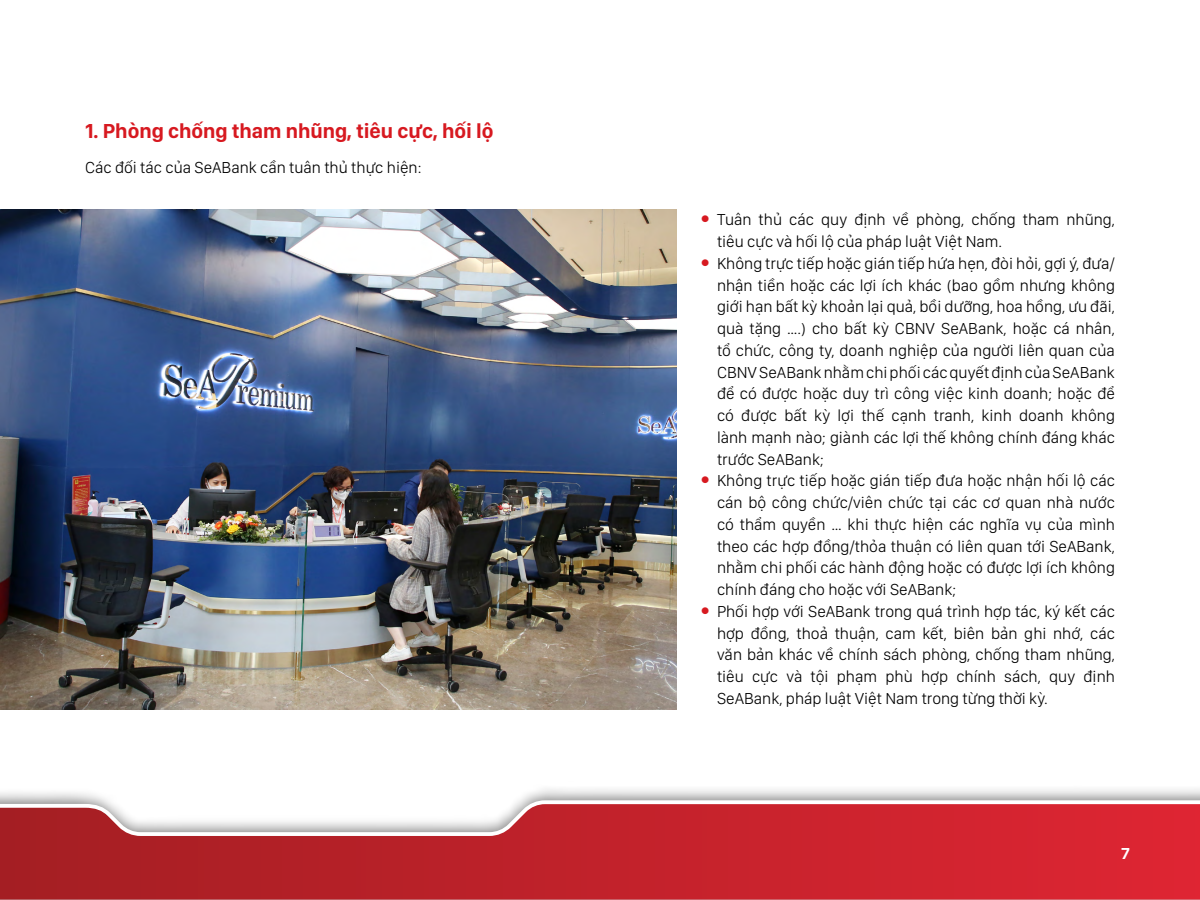
<style>
.page{position:relative;width:1200px;height:900px;background:#fff}
.page>*{position:absolute;margin:0;border:0;box-sizing:border-box;transform-origin:0 0}
.t1{font:700 21px "San Francisco Display";color:#d71920}
.t2{font:300 16.5px/21.8px "San Francisco Display";color:#000;text-align:justify}
.t3{font:700 16.5px "San Francisco Display";color:#fff}
.s1{font-weight:700;font-size:21px;color:#d71920}
</style>
<div class="page">
<svg style="left:0;top:836px;width:1200px;height:64px;background:#c1222b"></svg>
<svg style="left:0;top:800px;width:1200px;height:36px"></svg>
<img style="left:0;top:210px;width:676px;height:499px">
<p class="t1" style="left:85px;top:117px;width:410px">1. Phòng chống tham nhũng, tiêu cực, hối lộ</p>
<p class="t2" style="left:85px;top:156px;width:338px">Các đối tác của SeABank cần tuân thủ thực hiện:</p>
<p class="t2" style="left:717px;top:208px;width:399px;text-indent:-16px"><span class="s1">•</span> Tuân thủ các quy định về phòng, chống tham nhũng, tiêu cực và hối lộ của pháp luật Việt Nam.</p>
<p class="t2" style="left:717px;top:252px;width:399px;text-indent:-16px"><span class="s1">•</span> Không trực tiếp hoặc gián tiếp hứa hẹn, đòi hỏi, gợi ý, đưa/ nhận tiền hoặc các lợi ích khác (bao gồm nhưng không giới hạn bất kỳ khoản lại quả, bồi dưỡng, hoa hồng, ưu đãi, quà tặng ….) cho bất kỳ CBNV SeABank, hoặc cá nhân, tổ chức, công ty, doanh nghiệp của người liên quan của CBNV SeABank nhằm chi phối các quyết định của SeABank để có được hoặc duy trì công việc kinh doanh; hoặc để có được bất kỳ lợi thế cạnh tranh, kinh doanh không lành mạnh nào; giành các lợi thế không chính đáng khác trước SeABank;</p>
<p class="t2" style="left:717px;top:469px;width:399px;text-indent:-16px"><span class="s1">•</span> Không trực tiếp hoặc gián tiếp đưa hoặc nhận hối lộ các cán bộ công chức/viên chức tại các cơ quan nhà nước có thẩm quyền … khi thực hiện các nghĩa vụ của mình theo các hợp đồng/thỏa thuận có liên quan tới SeABank, nhằm chi phối các hành động hoặc có được lợi ích không chính đáng cho hoặc với SeABank;</p>
<p class="t2" style="left:717px;top:600px;width:399px;text-indent:-16px"><span class="s1">•</span> Phối hợp với SeABank trong quá trình hợp tác, ký kết các hợp đồng, thoả thuận, cam kết, biên bản ghi nhớ, các văn bản khác về chính sách phòng, chống tham nhũng, tiêu cực và tội phạm phù hợp chính sách, quy định SeABank, pháp luật Việt Nam trong từng thời kỳ.</p>
<p class="t3" style="left:1121px;top:843px;width:10px">7</p>
</div>
